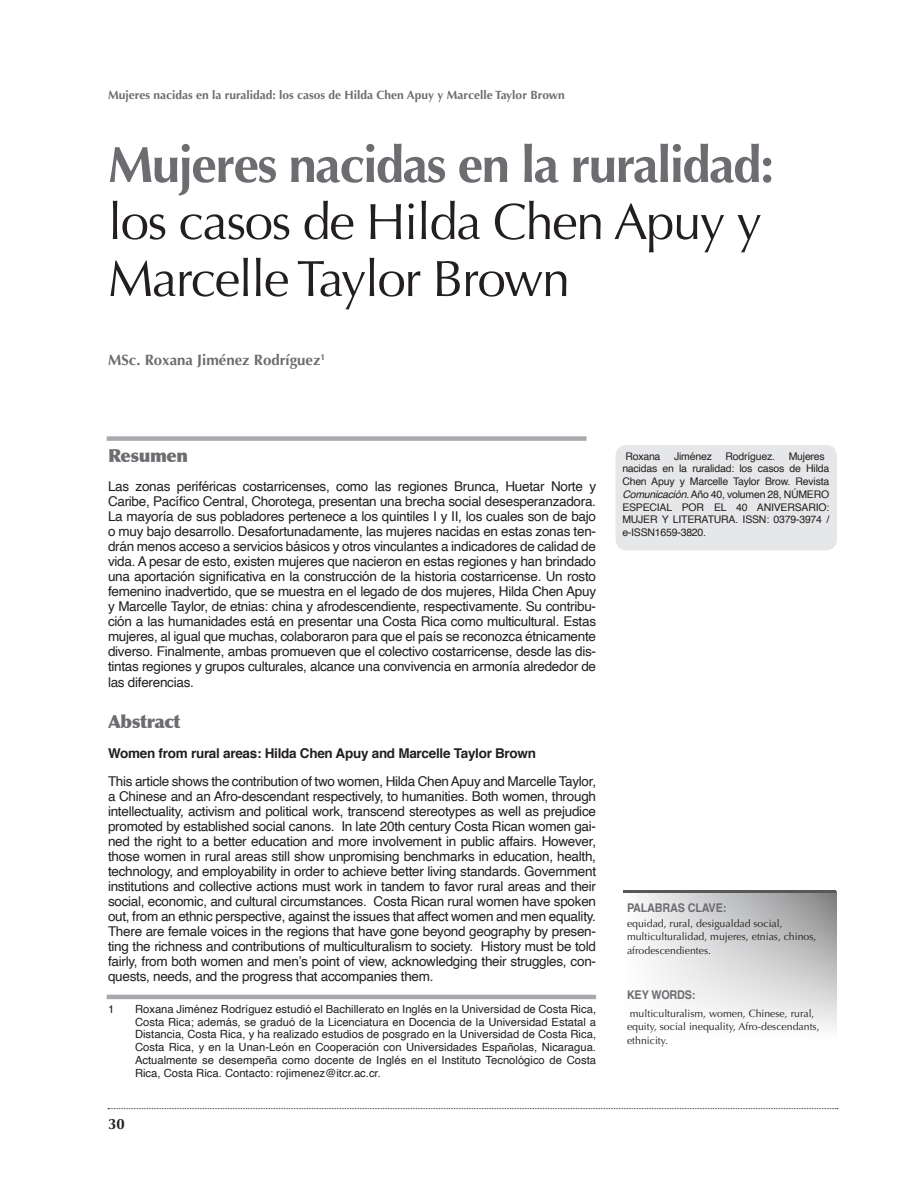
<style>
.page{position:relative;width:918px;height:1188px;background:#fff}
.page>*{position:absolute;margin:0;border:0;box-sizing:border-box;transform-origin:0 0}
.t1{font:51px/57px "Optima";letter-spacing:-.03em;color:#231f20}
.t2{font:700 51px "Optima";letter-spacing:-.03em;color:#6c6d70}
.t3{font:900 18px "Optima";letter-spacing:-.02em;color:#6c6d70}
.t4{font:700 15px "Optima";color:#6c6d70}
.t5{font:700 15px "Optima";color:#231f20}
.t6{font:13.5px/15px "Helvetica";letter-spacing:-.02em;color:#231f20;text-align:justify}
.t7{font:700 13.5px "Helvetica";letter-spacing:-.02em;color:#231f20}
.t8{font:700 12px "Optima";color:#6c6d70}
.t9{font:700 12px "Helvetica";letter-spacing:-.015em;color:#6c6d70;scale:.9 1}
.t10{font:11.25px/12.8px "Helvetica";color:#231f20;text-align:justify}
.t11{font:10.5px/12.8px "Helvetica";letter-spacing:-.02em;color:#231f20}
.t12{font:10.5px/13.5px "Optima";color:#231f20}
.s1{font-style:italic}
</style>
<div class="page">
<svg style="left:108px;top:1108px;width:730px;height:1px"></svg>
<svg style="left:639px;top:893px;width:197px;height:135px"></svg>
<div style="left:616px;top:445px;width:221px;height:105px;background:#e6e7e9;border-radius:11px"></div>
<hr style="left:624px;top:891px;width:212px;height:2px;background:#57585a">
<hr style="left:107px;top:995px;width:489px;height:4px;background:#a8a9ad">
<div style="left:107px;top:436px;width:479px;height:5px;background:#a8a9ad"></div>
<p class="t8" style="left:108px;top:88px;width:458px">Mujeres nacidas en la ruralidad: los casos de Hilda Chen Apuy y Marcelle Taylor Brown</p>
<h1 class="t2" style="left:108px;top:135px;width:668px">Mujeres nacidas en la ruralidad:</h1>
<h1 class="t1" style="left:108px;top:194px;width:655px">los casos de Hilda Chen Apuy y<br>Marcelle Taylor Brown</h1>
<p class="t4" style="left:108px;top:351px;width:219px">MSc. Roxana Jiménez Rodríguez<sup>1</sup></p>
<h2 class="t3" style="left:108px;top:445px;width:82px">Resumen</h2>
<p class="t6" style="left:108px;top:479px;width:490px">Las zonas periféricas costarricenses, como las regiones Brunca, Huetar Norte y Caribe, Pacífico Central, Chorotega, presentan una brecha social desesperanzadora.<br>La mayoría de sus pobladores pertenece a los quintiles I y II, los cuales son de bajo o muy bajo desarrollo. Desafortunadamente, las mujeres nacidas en estas zonas ten&shy;drán menos acceso a servicios básicos y otros vinculantes a indicadores de calidad de vida. A pesar de esto, existen mujeres que nacieron en estas regiones y han brindado una aportación significativa en la construcción de la historia costarricense. Un rosto femenino inadvertido, que se muestra en el legado de dos mujeres, Hilda Chen Apuy y Marcelle Taylor, de etnias: china y afrodescendiente, respectivamente. Su contribu&shy;ción a las humanidades está en presentar una Costa Rica como multicultural. Estas mujeres, al igual que muchas, colaboraron para que el país se reconozca étnicamente diverso. Finalmente, ambas promueven que el colectivo costarricense, desde las dis&shy;tintas regiones y grupos culturales, alcance una convivencia en armonía alrededor de</p>
<p class="t6" style="left:108px;top:675px;width:87px">las diferencias.</p>
<h2 class="t3" style="left:108px;top:711px;width:74px">Abstract</h2>
<p class="t7" style="left:108px;top:742px;width:430px">Women from rural areas: Hilda Chen Apuy and Marcelle Taylor Brown</p>
<p class="t6" style="left:108px;top:774px;width:490px">This article shows the contribution of two women, Hilda Chen Apuy and Marcelle Taylor, a Chinese and an Afro-descendant respectively, to humanities. Both women, through intellectuality, activism and political work, transcend stereotypes as well as prejudice promoted by established social canons. In late 20th century Costa Rican women gai&shy;ned the right to a better education and more involvement in public affairs. However, those women in rural areas still show unpromising benchmarks in education, health, technology, and employability in order to achieve better living standards. Government institutions and collective actions must work in tandem to favor rural areas and their social, economic, and cultural circumstances. Costa Rican rural women have spoken out, from an ethnic perspective, against the issues that affect women and men equality.<br>There are female voices in the regions that have gone beyond geography by presen&shy;ting the richness and contributions of multiculturalism to society. History must be told fairly, from both women and men’s point of view, acknowledging their struggles, con&shy;quests, needs, and the progress that accompanies them.</p>
<p class="t10" style="left:108px;top:1003px;width:8px">1</p>
<p class="t10" style="left:135px;top:1003px;width:463px">Roxana Jiménez Rodríguez estudió el Bachillerato en Inglés en la Universidad de Costa Rica, Costa Rica; además, se graduó de la Licenciatura en Docencia de la Universidad Estatal a Distancia, Costa Rica, y ha realizado estudios de posgrado en la Universidad de Costa Rica, Costa Rica, y en la Unan-León en Cooperación con Universidades Españolas, Nicaragua.<br>Actualmente se desempeña como docente de Inglés en el Instituto Tecnológico de Costa Rica, Costa Rica. Contacto: rojimenez@itcr.ac.cr.</p>
<p class="t5" style="left:108px;top:1115px;width:18px">30</p>
<p class="t11" style="left:625px;top:450px;width:37px">Roxana</p>
<p class="t11" style="left:674px;top:450px;width:39px">Jiménez</p>
<p class="t11" style="left:726px;top:450px;width:51px">Rodríguez.</p>
<p class="t11" style="left:622px;top:450px;width:209px;text-indent:166px">Mujeres nacidas en la ruralidad: los casos de Hilda<br>Chen Apuy y Marcelle Taylor Brow. Revista<br><span class="s1">Comunicación</span>. Año 40, volumen 28, NÚMERO<br>ESPECIAL POR EL 40 ANIVERSARIO:<br>MUJER Y LITERATURA. ISSN: 0379-3974 / e-ISSN1659-3820.</p>
<p class="t9" style="left:627px;top:898px;width:112px">PALABRAS CLAVE:</p>
<p class="t12" style="left:627px;top:916px;width:191px">equidad, rural, desigualdad social, multiculturalidad, mujeres, etnias, chinos, afrodescendientes.</p>
<p class="t9" style="left:627px;top:985px;width:78px">KEY WORDS:</p>
<p class="t12" style="left:627px;top:1006px;width:194px">multiculturalism, women, Chinese, rural, equity, social inequality, Afro-descendants, ethnicity.</p>
</div>
